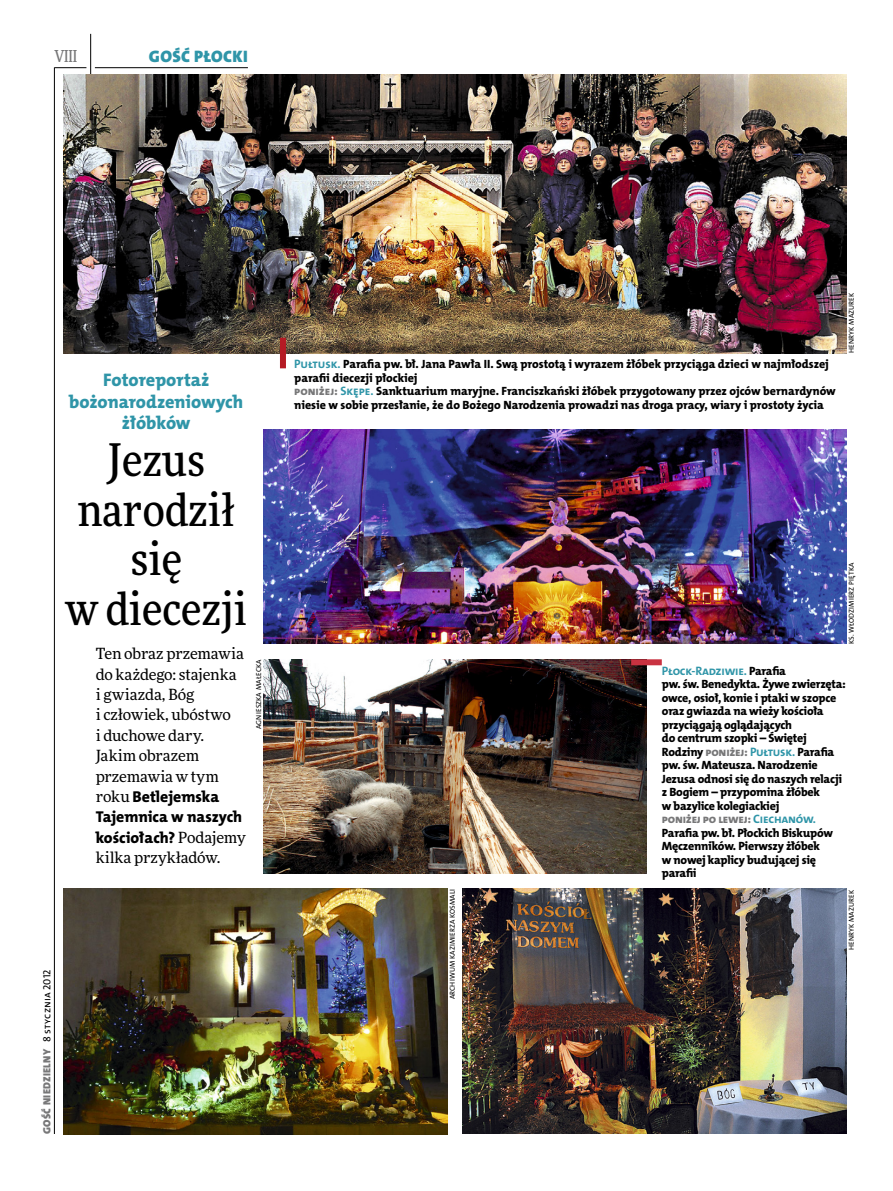
<style>
.page{position:relative;width:893px;height:1191px;background:#fff}
.page>*{position:absolute;margin:0;border:0;box-sizing:border-box;transform-origin:0 0}
.t1{font:500 45px/49.5px "Freeday Narrow";color:#000;text-align:center}
.t2{font:18.3px/21.6px "The Mix HP8 Ex Bld";letter-spacing:-.005em;color:#2f95a8;text-align:center}
.t3{font:16.65px "The Mix HP9 Blk";letter-spacing:.02em;color:#2f95a8}
.t4{font:500 16.5px "Freeday Narrow";color:#777778;scale:.9 1}
.t5{font:15.75px/20.4px "The Mix HP8 Ex Bld";letter-spacing:-.005em;color:#000}
.t6{font:15.45px/20.4px "Freeday News";letter-spacing:-.01em;color:#000}
.t7{font:12.3px "The Mix HP7 Bld";letter-spacing:-.02em;color:#2f95a8}
.t8{font:12px/13.5px "The Mix HP8 Ex Bld";letter-spacing:-.02em;color:#000}
.t9{font:10.5px "The Mix HP9 Blk";letter-spacing:.025em;color:#777778}
.t10{font:7.2px "The Mix HP5 Plain";letter-spacing:.01em;color:#000}
.s1{font-family:"Freeday News";font-size:15.45px}
.s2{font-family:"The Mix HP5 Plain";color:#000}
.s3{font-family:"The Mix HP7 Bld";font-size:12.3px;color:#2f95a8}
.s4{color:#777778}
.s5{font-family:"The Mix HP8 Ex Bld";font-size:12px;color:#000}
</style>
<div class="page">
<hr style="left:54px;top:67px;width:1px;height:1067px;background:#000">
<hr style="left:90px;top:34px;width:1px;height:43px;background:#000">
<hr style="left:54px;top:67px;width:32px;height:1px;background:#000">
<hr style="left:95px;top:67px;width:153px;height:1px;background:#000">
<img style="left:64px;top:889px;width:383px;height:245px">
<img style="left:264px;top:659px;width:383px;height:214px">
<img style="left:463px;top:889px;width:383px;height:245px">
<img style="left:263px;top:429px;width:583px;height:215px">
<img style="left:64px;top:75px;width:782px;height:278px">
<div style="left:280px;top:338px;width:6px;height:30px;background:#b51b24"></div>
<div style="left:631px;top:659px;width:31px;height:6px;background:#c93241"></div>
<h3 class="t4" style="left:54px;top:46px;width:27px">VIII</h3>
<h3 class="t3" style="left:149px;top:46px;width:100px">GOŚĆ PŁOCKI</h3>
<h2 class="t2" style="left:69px;top:369px;width:176px">Fotoreportaż bożonarodzeniowych żłóbków</h2>
<h1 class="t1" style="left:66px;top:435px;width:183px">Jezus narodził się<br>w diecezji</h1>
<p class="t6" style="left:96px;top:643px;width:150px">Ten obraz przemawia do każdego: stajenka i gwiazda, Bóg<br>i człowiek, ubóstwo<br>i duchowe dary.<br>Jakim obrazem przemawia w tym</p>
<h3 class="t5" style="left:96px;top:786px;width:152px"><span class="s1">roku</span> Betlejemska<br>Tajemnica w naszych kościołach? <span class="s1">Podajemy</span></h3>
<p class="t6" style="left:96px;top:847px;width:126px">kilka przykładów.</p>
<p class="t10" style="left:254px;top:729px;width:71px;rotate:-90deg">Agnieszka Małecka</p>
<p class="t9" style="left:40px;top:1134px;width:166px;rotate:-90deg">GOŚĆ NIEDZIELNY <span class="s2">8 stycznia 2012</span></p>
<p class="t8" style="left:294px;top:358px;width:543px"><span class="s3">Pułtusk.</span> Parafia pw. bł. Jana Pawła II. Swą prostotą i wyrazem żłóbek przyciąga dzieci w najmłodszej parafii diecezji płockiej<br><span class="s4">poniżej:</span> <span class="s3">Skępe.</span> Sanktuarium maryjne. Franciszkański żłóbek przygotowany przez ojców bernardynów niesie w sobie przesłanie, że do Bożego Narodzenia prowadzi nas droga pracy, wiary i prostoty życia</p>
<p class="t10" style="left:847px;top:353px;width:62px;rotate:-90deg">H enryk Mazurek</p>
<p class="t10" style="left:847px;top:644px;width:82px;rotate:-90deg">ks. Włodzimierz Piętka</p>
<p class="t7" style="left:662px;top:662px;width:126px">Płock-Radziwie. <span class="s5">Parafia</span></p>
<p class="t8" style="left:662px;top:677px;width:186px">pw. św. Benedykta. Żywe zwierzęta: owce, osioł, konie i ptaki w szopce oraz gwiazda na wieży kościoła przyciągają oglądających<br>do centrum szopki – Świętej<br>Rodziny <span class="s4">poniżej:</span> <span class="s3">Pułtusk.</span> Parafia pw. św. Mateusza. Narodzenie<br>Jezusa odnosi się do naszych relacji z Bogiem – przypomina żłóbek<br>w bazylice kolegiackiej<br><span class="s4">poniżej po lewej:</span> <span class="s3">Ciechanów.<br></span>Parafia pw. bł. Płockich Biskupów<br>Męczenników. Pierwszy żłóbek<br>w nowej kaplicy budującej się parafii</p>
<p class="t10" style="left:448px;top:999px;width:112px;rotate:-90deg">archiwum Kazimierza Kosmali</p>
<p class="t10" style="left:847px;top:950px;width:62px;rotate:-90deg">H enryk Mazurek</p>
</div>
